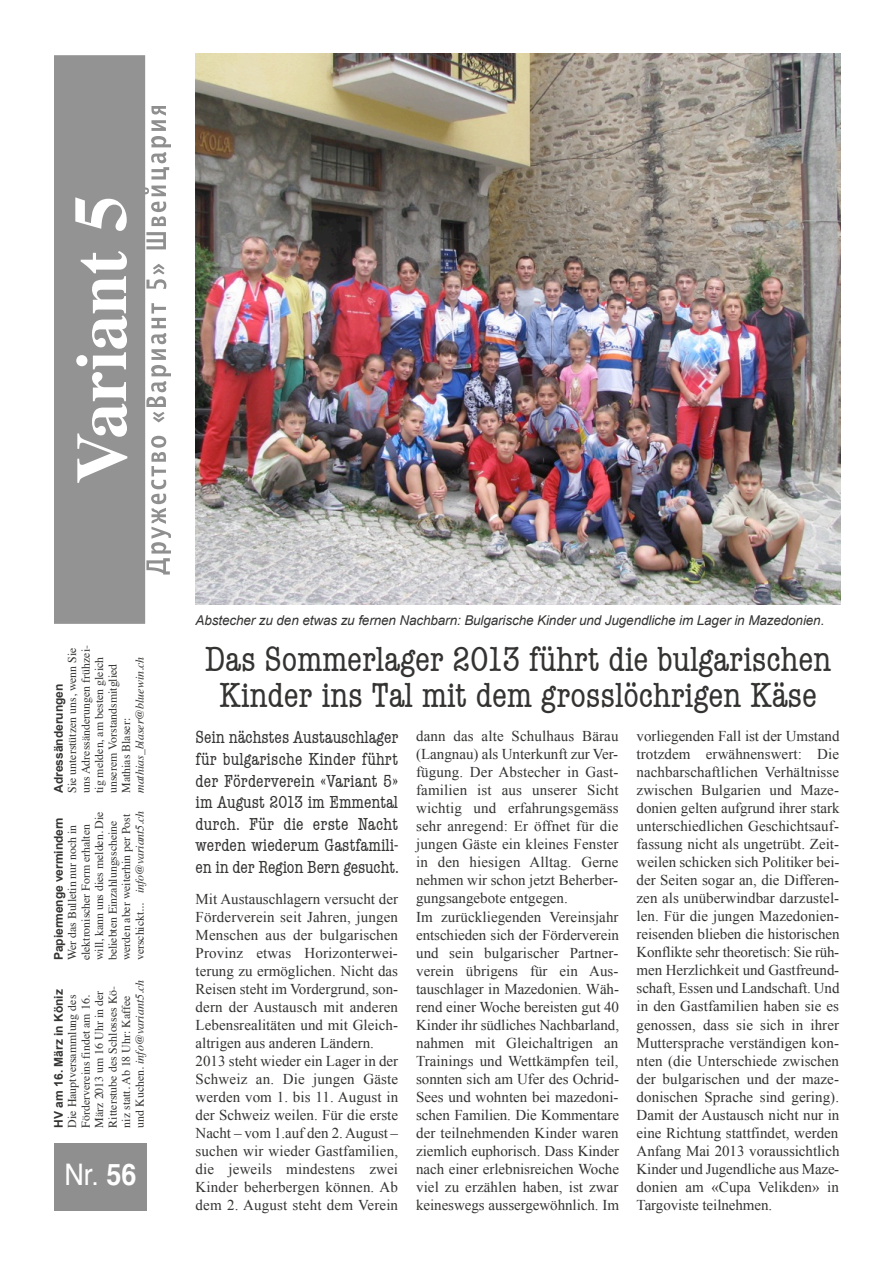
<style>
.page{position:relative;width:893px;height:1263px;background:#fff}
.page>*{position:absolute;margin:0;border:0;box-sizing:border-box;transform-origin:0 0}
.t1{font:700 72px "Times";color:#fff}
.t2{font:condensed 36px/36px "American Typewriter";letter-spacing:-.005em;color:#343332;text-align:center}
.t3{font:29.7px "Helvetica";color:#fff;scale:.91 1}
.t4{font:condensed 18px/21.6px "American Typewriter";letter-spacing:.005em;color:#343332;text-align:justify}
.t5{font:15px/18px "Times New Roman";letter-spacing:.005em;color:#343332}
.t6{font:italic 13.5px "Arial";letter-spacing:-.01em;color:#343332}
.t7{font:12px/13.5px "Times";color:#343332}
.t8{font:700 12px "Arial";color:#343332}
.t9{font:italic 12px "Times";color:#343332}
.s1{font-size:75px}
.s2{font-style:italic}
.s3{font-weight:700}
</style>
<div class="page">
<svg style="left:146px;top:401px;width:25px;height:173px"></svg>
<div style="left:54px;top:55px;width:91px;height:569px;background:#939393"></div>
<div style="left:54px;top:1143px;width:93px;height:67px;background:#908f90"></div>
<img style="left:195px;top:54px;width:645px;height:550px">
<h1 class="t1" style="left:72px;top:484px;width:290px;rotate:-90deg">Variant <span class="s1">5</span></h1>
<p class="t7" style="left:66px;top:793px;width:149px;rotate:-90deg">Sie unterstützen uns, wenn Sie uns Adressänderungen früh zei - tig melden, am besten gleich un serem Vorstandsmitglied<br>Mathias Bla ser:</p>
<p class="t9" style="left:135px;top:793px;width:138px;rotate:-90deg">mathias_blaser@bluewin.ch</p>
<p class="t8" style="left:52px;top:793px;width:111px;rotate:-90deg">Adressänderungen</p>
<p class="t8" style="left:52px;top:960px;width:145px;rotate:-90deg">Papiermenge vermindern</p>
<p class="t7" style="left:66px;top:960px;width:151px;rotate:-90deg">Wer das Bulletin nur noch in elektronischer Form erhalten will, kann uns dies melden. Die beliebten Einzahlungsscheine werden aber weiterhin per Post verschickt... <span class="s2">info@variant5.ch</span></p>
<p class="t8" style="left:52px;top:1127px;width:140px;rotate:-90deg">HV am 16. März in Köniz</p>
<p class="t7" style="left:66px;top:1127px;width:149px;rotate:-90deg">Die Hauptversammlung des<br>Fördervereins findet am 16.<br>März 2013 um 16 Uhr in der<br>Ritterstube des Schlosses Kö&shy;niz statt. Ab 18 Uhr: Kaffee und Kuchen. <span class="s2">info@variant5.ch</span></p>
<h3 class="t3" style="left:64px;top:1162px;width:81px">Nr. <span class="s3">56</span></h3>
<p class="t6" style="left:196px;top:612px;width:630px">Abstecher zu den etwas zu fernen Nachbarn: Bulgarische Kinder und Jugendliche im Lager in Mazedonien.</p>
<h2 class="t2" style="left:205px;top:642px;width:628px">Das Sommerlager 2013 führt die bulgarischen<br>Kinder ins Tal mit dem grosslöchrigen Käse</h2>
<p class="t4" style="left:196px;top:727px;width:205px">Sein nächstes Austauschlager für bulgarische Kinder führt der Förderverein «Variant 5» im August 2013 im Emmental durch. Für die erste Nacht werden wiederum Gastfamili&shy;en in der Region Bern gesucht.</p>
<p class="t5" style="left:196px;top:889px;width:204px">Mit Austauschlagern versucht der<br>Förderverein seit Jahren, jungen<br>Menschen aus der bulgarischen<br>Provinz etwas Horizonterwei - terung zu ermöglichen. Nicht das<br>Reisen steht im Vordergrund, son&shy;dern der Austausch mit anderen<br>Lebensrealitäten und mit Gleich - altrigen aus anderen Ländern.<br>2013 steht wieder ein Lager in der<br>Schweiz an. Die jungen Gäste werden vom 1. bis 11. August in der Schweiz weilen. Für die erste<br>Nacht – vom 1.auf den 2. August – suchen wir wieder Gastfamilien, die jeweils mindestens zwei<br>Kinder beherbergen können. Ab dem 2. August steht dem Verein</p>
<p class="t5" style="left:416px;top:727px;width:204px">dann das alte Schulhaus Bärau (Langnau) als Unterkunft zur Ver&shy;fügung. Der Abstecher in Gast&shy;familien ist aus unserer Sicht wichtig und erfahrungsgemäss sehr anregend: Er öffnet für die jungen Gäste ein kleines Fenster in den hiesigen Alltag. Gerne nehmen wir schon jetzt Beherber&shy;gungsangebote entgegen.<br>Im zurückliegenden Vereinsjahr entschieden sich der Förderverein und sein bulgarischer Partner - verein übrigens für ein Aus&shy;tauschlager in Mazedonien. Wäh&shy;rend einer Woche bereisten gut 40<br>Kinder ihr südliches Nachbarland, nahmen mit Gleichaltrigen an<br>Trainings und Wettkämpfen teil, sonnten sich am Ufer des Ochrid-<br>Sees und wohnten bei mazedoni - schen Familien. Die Kommentare der teilnehmenden Kinder waren ziemlich euphorisch. Dass Kinder nach einer erlebnisreichen Woche viel zu erzählen haben, ist zwar keineswegs aussergewöhnlich. Im</p>
<p class="t5" style="left:636px;top:727px;width:204px;text-align:justify">vorliegenden Fall ist der Umstand trotzdem erwähnenswert: Die nachbarschaftlichen Verhältnisse zwischen Bulgarien und Maze&shy;donien gelten aufgrund ihrer stark unterschiedlichen Geschichtsauf&shy;fassung nicht als ungetrübt. Zeit&shy;weilen schicken sich Politiker bei&shy;der Seiten sogar an, die Differen&shy;zen als unüberwindbar dar zustel&shy;len. Für die jungen Mazedonien&shy;reisenden blieben die historischen Konflikte sehr theoretisch: Sie rüh&shy;men Herzlichkeit und Gastfreund&shy;schaft, Essen und Landschaft. Und in den Gastfamilien haben sie es genossen, dass sie sich in ihrer Muttersprache verständigen kon&shy;nten (die Unterschiede zwischen der bulgarischen und der maze&shy;donischen Sprache sind gering).<br>Damit der Austausch nicht nur in eine Richtung stattfindet, werden Anfang Mai 2013 voraussichtlich Kinder und Jugendliche aus Maze&shy;donien am «Cupa Velikden» in Targoviste teilnehmen.</p>
</div>
